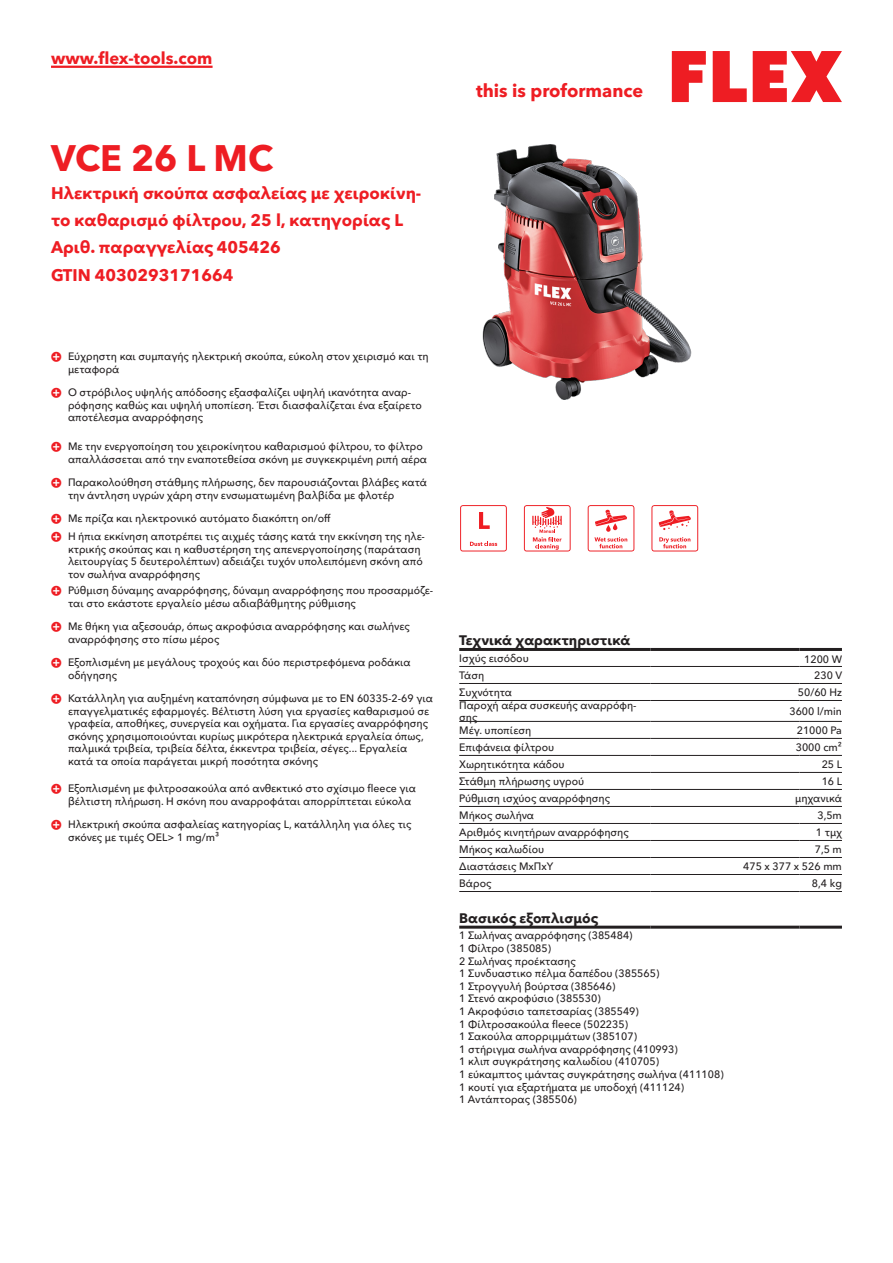
<style>
.page{position:relative;width:893px;height:1263px;background:#fff}
.page>*{position:absolute;margin:0;border:0;box-sizing:border-box;transform-origin:0 0}
.CB_AF_Product-name{font:700 36px "Avenir Next W1 G";color:#ee1d23}
.t1{font:700 18px "Avenir Next W1 G";color:#ee1d23}
.CB_AF_Product-short{font:700 16.5px/27px "Avenir Next W1 G";color:#ee1d23}
.CB_AF_Order-number{font:700 16.5px "Avenir Next W1 G";color:#ee1d23}
.CB_AF_Table-headline{font:700 13.5px "Avenir Next W1 G";color:#231f20}
.CB_AF_Table-specific{font:500 10.5px/12.6px "Avenir Next W1 G";color:#231f20}
</style>
<div class="page">
<svg style="left:672px;top:51px;width:34px;height:51px"></svg>
<svg style="left:713px;top:51px;width:34px;height:51px"></svg>
<svg style="left:753px;top:51px;width:89px;height:51px"></svg>
<hr style="left:51px;top:66px;width:162px;height:2px;background:#ee1d23">
<img style="left:482px;top:144px;width:210px;height:255px">
<hr style="left:459px;top:666px;width:192px;height:1px;background:#231f20">
<hr style="left:651px;top:666px;width:148px;height:1px;background:#231f20">
<hr style="left:799px;top:666px;width:43px;height:1px;background:#231f20">
<hr style="left:459px;top:683px;width:192px;height:1px;background:#231f20">
<hr style="left:651px;top:683px;width:148px;height:1px;background:#231f20">
<hr style="left:799px;top:683px;width:43px;height:1px;background:#231f20">
<hr style="left:459px;top:700px;width:192px;height:1px;background:#231f20">
<hr style="left:651px;top:700px;width:148px;height:1px;background:#231f20">
<hr style="left:799px;top:700px;width:43px;height:1px;background:#231f20">
<hr style="left:459px;top:721px;width:192px;height:1px;background:#231f20">
<hr style="left:651px;top:721px;width:148px;height:1px;background:#231f20">
<hr style="left:799px;top:721px;width:43px;height:1px;background:#231f20">
<hr style="left:459px;top:738px;width:192px;height:1px;background:#231f20">
<hr style="left:651px;top:738px;width:148px;height:1px;background:#231f20">
<hr style="left:799px;top:738px;width:43px;height:1px;background:#231f20">
<hr style="left:459px;top:755px;width:192px;height:1px;background:#231f20">
<hr style="left:651px;top:755px;width:148px;height:1px;background:#231f20">
<hr style="left:799px;top:755px;width:43px;height:1px;background:#231f20">
<hr style="left:459px;top:772px;width:192px;height:1px;background:#231f20">
<hr style="left:651px;top:772px;width:148px;height:1px;background:#231f20">
<hr style="left:799px;top:772px;width:43px;height:1px;background:#231f20">
<hr style="left:459px;top:789px;width:192px;height:1px;background:#231f20">
<hr style="left:651px;top:789px;width:148px;height:1px;background:#231f20">
<hr style="left:799px;top:789px;width:43px;height:1px;background:#231f20">
<hr style="left:459px;top:806px;width:192px;height:1px;background:#231f20">
<hr style="left:651px;top:806px;width:148px;height:1px;background:#231f20">
<hr style="left:799px;top:806px;width:43px;height:1px;background:#231f20">
<hr style="left:459px;top:823px;width:192px;height:1px;background:#231f20">
<hr style="left:651px;top:823px;width:148px;height:1px;background:#231f20">
<hr style="left:799px;top:823px;width:43px;height:1px;background:#231f20">
<hr style="left:459px;top:840px;width:192px;height:1px;background:#231f20">
<hr style="left:651px;top:840px;width:148px;height:1px;background:#231f20">
<hr style="left:799px;top:840px;width:43px;height:1px;background:#231f20">
<hr style="left:459px;top:857px;width:192px;height:1px;background:#231f20">
<hr style="left:651px;top:857px;width:148px;height:1px;background:#231f20">
<hr style="left:799px;top:857px;width:43px;height:1px;background:#231f20">
<hr style="left:459px;top:874px;width:192px;height:1px;background:#231f20">
<hr style="left:651px;top:874px;width:148px;height:1px;background:#231f20">
<hr style="left:799px;top:874px;width:43px;height:1px;background:#231f20">
<hr style="left:459px;top:891px;width:192px;height:1px;background:#231f20">
<hr style="left:651px;top:891px;width:148px;height:1px;background:#231f20">
<hr style="left:799px;top:891px;width:43px;height:1px;background:#231f20">
<hr style="left:459px;top:648px;width:192px;height:3px;background:#231f20">
<hr style="left:651px;top:648px;width:148px;height:3px;background:#231f20">
<hr style="left:799px;top:648px;width:43px;height:3px;background:#231f20">
<hr style="left:459px;top:926px;width:192px;height:3px;background:#231f20">
<hr style="left:651px;top:926px;width:148px;height:3px;background:#231f20">
<hr style="left:799px;top:926px;width:43px;height:3px;background:#231f20">
<svg style="left:460px;top:505px;width:47px;height:46px"></svg>
<svg style="left:524px;top:505px;width:47px;height:46px"></svg>
<svg style="left:588px;top:505px;width:46px;height:46px"></svg>
<svg style="left:651px;top:505px;width:47px;height:46px"></svg>
<h3 class="CB_AF_Product-short" style="left:51px;top:43px;width:163px">www.flex-tools.com</h3>
<p class="CB_AF_Product-name" style="left:51px;top:130px;width:224px">VCE 26 L MC</p>
<p class="CB_AF_Product-short" style="left:51px;top:178px;width:372px">Ηλεκτρική σκούπα ασφαλείας με χειροκίνη&shy;το καθαρισμό φίλτρου, 25 l, κατηγορίας L</p>
<p class="CB_AF_Order-number" style="left:51px;top:234px;width:231px">Αριθ. παραγγελίας 405426</p>
<p class="CB_AF_Order-number" style="left:51px;top:262px;width:184px">GTIN 4030293171664</p>
<h2 class="t1" style="left:476px;top:77px;width:169px">this is proformance</h2>
<p class="CB_AF_Table-specific" style="left:68px;top:349px;width:362px">Εύχρηστη και συμπαγής ηλεκτρική σκούπα, εύκολη στον χειρισμό και τη μεταφορά</p>
<p class="CB_AF_Table-specific" style="left:68px;top:385px;width:355px">Ο στρόβιλος υψηλής απόδοσης εξασφαλίζει υψηλή ικανότητα αναρ&shy;ρόφησης καθώς και υψηλή υποπίεση. Έτσι διασφαλίζεται ένα εξαίρετο αποτέλεσμα αναρρόφησης</p>
<p class="CB_AF_Table-specific" style="left:68px;top:439px;width:361px">Με την ενεργοποίηση του χειροκίνητου καθαρισμού φίλτρου, το φίλτρο απαλλάσσεται από την εναποτεθείσα σκόνη με συγκεκριμένη ριπή αέρα</p>
<p class="CB_AF_Table-specific" style="left:68px;top:475px;width:361px">Παρακολούθηση στάθμης πλήρωσης, δεν παρουσιάζονται βλάβες κατά την άντληση υγρών χάρη στην ενσωματωμένη βαλβίδα με φλοτέρ</p>
<p class="CB_AF_Table-specific" style="left:68px;top:511px;width:264px">Με πρίζα και ηλεκτρονικό αυτόματο διακόπτη on/off</p>
<p class="CB_AF_Table-specific" style="left:68px;top:529px;width:358px">Η ήπια εκκίνηση αποτρέπει τις αιχμές τάσης κατά την εκκίνηση της ηλε&shy;κτρικής σκούπας και η καθυστέρηση της απενεργοποίησης (παράταση λειτουργίας 5 δευτερολέπτων) αδειάζει τυχόν υπολειπόμενη σκόνη από τον σωλήνα αναρρόφησης</p>
<p class="CB_AF_Table-specific" style="left:68px;top:583px;width:367px">Ρύθμιση δύναμης αναρρόφησης, δύναμη αναρρόφησης που προσαρμόζε&shy;ται στο εκάστοτε εργαλείο μέσω αδιαβάθμητης ρύθμισης</p>
<p class="CB_AF_Table-specific" style="left:68px;top:619px;width:343px">Με θήκη για αξεσουάρ, όπως ακροφύσια αναρρόφησης και σωλήνες αναρρόφησης στο πίσω μέρος</p>
<p class="CB_AF_Table-specific" style="left:68px;top:655px;width:344px">Εξοπλισμένη με μεγάλους τροχούς και δύο περιστρεφόμενα ροδάκια οδήγησης</p>
<p class="CB_AF_Table-specific" style="left:68px;top:691px;width:366px">Κατάλληλη για αυξημένη καταπόνηση σύμφωνα με το EN 60335-2-69 για επαγγελματικές εφαρμογές. Βέλτιστη λύση για εργασίες καθαρισμού σε γραφεία, αποθήκες, συνεργεία και οχήματα. Για εργασίες αναρρόφησης σκόνης χρησιμοποιούνται κυρίως μικρότερα ηλεκτρικά εργαλεία όπως, παλμικά τριβεία, τριβεία δέλτα, έκκεντρα τριβεία, σέγες... Εργαλεία κατά τα οποία παράγεται μικρή ποσότητα σκόνης</p>
<p class="CB_AF_Table-specific" style="left:68px;top:781px;width:350px">Εξοπλισμένη με φιλτροσακούλα από ανθεκτικό στο σχίσιμο fleece για βέλτιστη πλήρωση. Η σκόνη που αναρροφάται απορρίπτεται εύκολα</p>
<p class="CB_AF_Table-specific" style="left:68px;top:817px;width:345px">Ηλεκτρική σκούπα ασφαλείας κατηγορίας L, κατάλληλη για όλες τις σκόνες με τιμές OEL&gt; 1 mg/m³</p>
<p class="CB_AF_Table-headline" style="left:459px;top:630px;width:173px">Τεχνικά χαρακτηριστικά</p>
<p class="CB_AF_Table-specific" style="left:459px;top:651px;width:71px">Ισχύς εισόδου</p>
<p class="CB_AF_Table-specific" style="left:804px;top:652px;width:39px">1200 W</p>
<p class="CB_AF_Table-specific" style="left:459px;top:668px;width:26px">Τάση</p>
<p class="CB_AF_Table-specific" style="left:814px;top:668px;width:29px">230 V</p>
<p class="CB_AF_Table-specific" style="left:459px;top:685px;width:54px">Συχνότητα</p>
<p class="CB_AF_Table-specific" style="left:798px;top:685px;width:46px">50/60 Hz</p>
<p class="CB_AF_Table-specific" style="left:459px;top:698px;width:179px">Παροχή αέρα συσκευής αναρρόφη&shy;σης</p>
<p class="CB_AF_Table-specific" style="left:789px;top:704px;width:54px">3600 l/min</p>
<p class="CB_AF_Table-specific" style="left:459px;top:723px;width:73px">Μέγ. υποπίεση</p>
<p class="CB_AF_Table-specific" style="left:797px;top:723px;width:47px">21000 Pa</p>
<p class="CB_AF_Table-specific" style="left:459px;top:740px;width:97px">Επιφάνεια φίλτρου</p>
<p class="CB_AF_Table-specific" style="left:796px;top:740px;width:48px">3000 cm²</p>
<p class="CB_AF_Table-specific" style="left:459px;top:757px;width:107px">Χωρητικότητα κάδου</p>
<p class="CB_AF_Table-specific" style="left:822px;top:757px;width:22px">25 L</p>
<p class="CB_AF_Table-specific" style="left:459px;top:774px;width:126px">Στάθμη πλήρωσης υγρού</p>
<p class="CB_AF_Table-specific" style="left:822px;top:774px;width:22px">16 L</p>
<p class="CB_AF_Table-specific" style="left:459px;top:791px;width:152px">Ρύθμιση ισχύος αναρρόφησης</p>
<p class="CB_AF_Table-specific" style="left:795px;top:791px;width:48px">μηχανικά</p>
<p class="CB_AF_Table-specific" style="left:459px;top:808px;width:76px">Μήκος σωλήνα</p>
<p class="CB_AF_Table-specific" style="left:817px;top:808px;width:26px">3,5m</p>
<p class="CB_AF_Table-specific" style="left:459px;top:825px;width:171px">Αριθμός κινητήρων αναρρόφησης</p>
<p class="CB_AF_Table-specific" style="left:816px;top:825px;width:28px">1 τμχ</p>
<p class="CB_AF_Table-specific" style="left:459px;top:842px;width:86px">Μήκος καλωδίου</p>
<p class="CB_AF_Table-specific" style="left:815px;top:842px;width:29px">7,5 m</p>
<p class="CB_AF_Table-specific" style="left:459px;top:859px;width:96px">Διαστάσεις ΜxΠxΥ</p>
<p class="CB_AF_Table-specific" style="left:743px;top:859px;width:100px">475 x 377 x 526 mm</p>
<p class="CB_AF_Table-specific" style="left:459px;top:876px;width:34px">Βάρος</p>
<p class="CB_AF_Table-specific" style="left:812px;top:876px;width:32px">8,4 kg</p>
<p class="CB_AF_Table-headline" style="left:459px;top:907px;width:140px">Βασικός εξοπλισμός</p>
<p class="CB_AF_Table-specific" style="left:459px;top:928px;width:266px">1 Σωλήνας αναρρόφησης (385484)<br>1 Φίλτρο (385085)<br>2 Σωλήνας προέκτασης<br>1 Συνδυαστικο πέλμα δαπέδου (385565)<br>1 Στρογγυλή βούρτσα (385646)<br>1 Στενό ακροφύσιο (385530)<br>1 Ακροφύσιο ταπετσαρίας (385549)<br>1 Φίλτροσακούλα fleece (502235)<br>1 Σακούλα απορριμμάτων (385107)<br>1 στήριγμα σωλήνα αναρρόφησης (410993)<br>1 κλιπ συγκράτησης καλωδίου (410705)<br>1 εύκαμπτος ιμάντας συγκράτησης σωλήνα (411108)<br>1 κουτί για εξαρτήματα με υποδοχή (411124)<br>1 Αντάπτορας (385506)</p>
</div>
